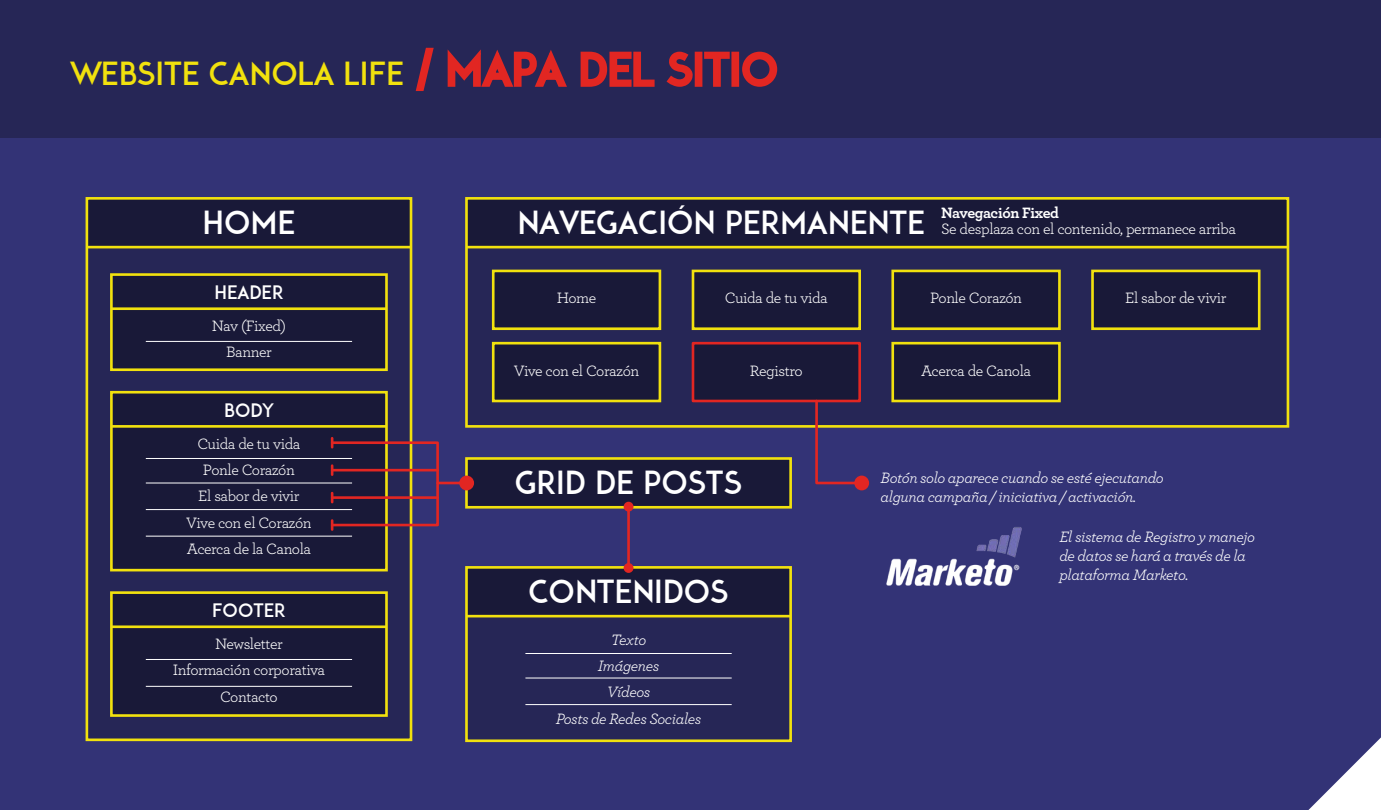
<style>
.page{position:relative;width:1381px;height:810px;background:#fff}
.page>*{position:absolute;margin:0;border:0;box-sizing:border-box;transform-origin:0 0}
.t1{font:31.5px "ADAM";color:#fff}
.t2{font:31.5px "ADAM";color:#f1e10e}
.t3{font:18.38px "ADAM";color:#fff}
.t4{font:15.75px/26.2px "Archer";letter-spacing:-.025em;color:#fff;text-align:center}
.t5{font:italic 15.75px/18.9px "Archer";letter-spacing:-.025em;color:#fff}
.t6{font:700 15.75px "Archer";letter-spacing:-.03em;color:#fff}
.s1{font-size:43.75px;color:#e22622}
</style>
<div class="page">
<div style="left:0;top:0;width:1381px;height:809px;background:#333376"></div>
<div style="left:0;top:0;width:1381px;height:138px;background:#262656"></div>
<svg style="left:1309px;top:737px;width:72px;height:72px"></svg>
<div style="left:87px;top:198px;width:324px;height:541px;background:#262656"></div>
<div style="left:87px;top:198px;width:324px;height:49px;background:#191938"></div>
<div style="left:111px;top:274px;width:275px;height:95px;background:#191938"></div>
<div style="left:86px;top:197px;width:326px;height:543px;border:3px solid #f1e10e"></div>
<div style="left:110px;top:273px;width:278px;height:98px;border:3px solid #f1e10e"></div>
<hr style="left:87px;top:246px;width:324px;height:2px;background:#f1e10e">
<div style="left:466px;top:198px;width:822px;height:228px;background:#262656"></div>
<div style="left:466px;top:198px;width:822px;height:49px;background:#191938"></div>
<div style="left:465px;top:197px;width:824px;height:230px;border:3px solid #f1e10e"></div>
<hr style="left:466px;top:246px;width:822px;height:2px;background:#f1e10e">
<hr style="left:111px;top:307px;width:275px;height:3px;background:#f1e10e">
<div style="left:466px;top:458px;width:324px;height:49px;background:#191938"></div>
<div style="left:465px;top:457px;width:327px;height:51px;border:3px solid #f1e10e"></div>
<hr style="left:146px;top:341px;width:206px;height:1px;background:#fff">
<div style="left:110px;top:591px;width:278px;height:125px;background:#191938;border:3px solid #f1e10e"></div>
<hr style="left:111px;top:625px;width:275px;height:3px;background:#f1e10e">
<hr style="left:146px;top:659px;width:206px;height:1px;background:#fff">
<hr style="left:146px;top:686px;width:206px;height:1px;background:#fff">
<div style="left:110px;top:391px;width:278px;height:180px;background:#191938;border:3px solid #f1e10e"></div>
<hr style="left:111px;top:425px;width:275px;height:2px;background:#f1e10e">
<hr style="left:146px;top:458px;width:206px;height:1px;background:#fff">
<hr style="left:146px;top:509px;width:206px;height:1px;background:#fff">
<hr style="left:146px;top:535px;width:206px;height:1px;background:#fff">
<hr style="left:146px;top:482px;width:206px;height:1px;background:#fff">
<div style="left:466px;top:567px;width:324px;height:173px;background:#262656"></div>
<div style="left:466px;top:567px;width:324px;height:49px;background:#191938"></div>
<div style="left:465px;top:566px;width:327px;height:175px;border:3px solid #f1e10e"></div>
<hr style="left:466px;top:614px;width:324px;height:3px;background:#f1e10e">
<hr style="left:525px;top:653px;width:207px;height:1px;background:#fff">
<hr style="left:525px;top:704px;width:207px;height:1px;background:#fff">
<hr style="left:525px;top:677px;width:207px;height:1px;background:#fff">
<div style="left:331px;top:441px;width:108px;height:85px;border:3px solid #e22622"></div>
<svg style="left:331px;top:438px;width:2px;height:9px"></svg>
<svg style="left:331px;top:465px;width:2px;height:9px"></svg>
<svg style="left:331px;top:493px;width:2px;height:9px"></svg>
<svg style="left:331px;top:520px;width:2px;height:9px"></svg>
<hr style="left:332px;top:468px;width:106px;height:3px;background:#e22622">
<hr style="left:332px;top:496px;width:106px;height:2px;background:#e22622">
<hr style="left:438px;top:481px;width:29px;height:3px;background:#e22622">
<div style="left:459px;top:475px;width:15px;height:15px;background:#e22622;border-radius:50%"></div>
<div style="left:492px;top:269px;width:169px;height:61px;background:#191938;border:3px solid #f1e10e"></div>
<div style="left:692px;top:269px;width:169px;height:61px;background:#191938;border:3px solid #f1e10e"></div>
<div style="left:891px;top:269px;width:169px;height:61px;background:#191938;border:3px solid #f1e10e"></div>
<div style="left:1091px;top:269px;width:169px;height:61px;background:#191938;border:3px solid #f1e10e"></div>
<div style="left:492px;top:342px;width:169px;height:60px;background:#191938;border:3px solid #f1e10e"></div>
<div style="left:692px;top:342px;width:169px;height:60px;background:#191938;border:3px solid #e22622"></div>
<div style="left:891px;top:342px;width:169px;height:60px;background:#191938;border:3px solid #f1e10e"></div>
<svg style="left:814px;top:398px;width:50px;height:87px"></svg>
<div style="left:854px;top:475px;width:15px;height:15px;background:#e22622;border-radius:50%"></div>
<svg style="left:415px;top:47px;width:19px;height:44px"></svg>
<svg style="left:447px;top:49px;width:120px;height:38px"></svg>
<svg style="left:580px;top:51px;width:75px;height:36px"></svg>
<svg style="left:666px;top:51px;width:27px;height:36px"></svg>
<div style="left:695px;top:52px;width:7px;height:35px;border:3px solid #e22622"></div>
<svg style="left:704px;top:51px;width:26px;height:36px"></svg>
<div style="left:731px;top:52px;width:8px;height:35px;border:3px solid #e22622"></div>
<svg style="left:742px;top:51px;width:36px;height:36px"></svg>
<img style="left:886px;top:527px;width:136px;height:59px">
<hr style="left:627px;top:506px;width:3px;height:62px;background:#e22622">
<div style="left:623px;top:501px;width:10px;height:10px;background:#e22622;border-radius:50%"></div>
<div style="left:623px;top:563px;width:10px;height:9px;background:#e22622;border-radius:50%"></div>
<h1 class="t2" style="left:70px;top:55px;width:709px">WEBSITE CANOLA LIFE <span class="s1">/ MAPA DEL SITIO</span></h1>
<h1 class="t1" style="left:202px;top:204px;width:94px">HOME</h1>
<p class="t3" style="left:214px;top:281px;width:70px">HEADER</p>
<p class="t4" style="left:212px;top:312px;width:75px">Nav (Fixed)<br>Banner</p>
<p class="t3" style="left:224px;top:399px;width:51px">BODY</p>
<p class="t4" style="left:186px;top:429px;width:127px">Cuida de tu vida<br>Ponle Corazón<br>El sabor de vivir<br>Vive con el Corazón<br>Acerca de la Canola</p>
<p class="t3" style="left:212px;top:599px;width:75px">FOOTER</p>
<p class="t4" style="left:173px;top:629px;width:154px">Newsletter<br>Información corporativa<br>Contacto</p>
<h1 class="t1" style="left:517px;top:204px;width:409px">NAVEGACIÓN PERMANENTE</h1>
<p class="t6" style="left:941px;top:200px;width:119px">Navegación Fixed</p>
<p class="t4" style="left:941px;top:215px;width:296px">Se desplaza con el contenido, permanece arriba</p>
<p class="t4" style="left:557px;top:284px;width:41px">Home</p>
<p class="t4" style="left:725px;top:284px;width:105px">Cuida de tu vida</p>
<p class="t4" style="left:930px;top:284px;width:93px">Ponle Corazón</p>
<p class="t4" style="left:1125px;top:284px;width:103px">El sabor de vivir</p>
<p class="t4" style="left:514px;top:356px;width:127px">Vive con el Corazón</p>
<p class="t4" style="left:750px;top:356px;width:54px">Registro</p>
<p class="t4" style="left:921px;top:356px;width:112px">Acerca de Canola</p>
<h1 class="t1" style="left:515px;top:464px;width:228px">GRID DE POSTS</h1>
<h1 class="t1" style="left:529px;top:572px;width:201px">CONTENIDOS</h1>
<p class="t5" style="left:556px;top:625px;width:147px;line-height:26.2px;text-align:center">Texto<br>Imágenes<br>Vídeos<br>Posts de Redes Sociales</p>
<p class="t5" style="left:880px;top:467px;width:285px">Botón solo aparece cuando se esté ejecutando alguna campaña / iniciativa / activación.</p>
<p class="t5" style="left:1059px;top:526px;width:197px">El sistema de Registro y manejo de datos se hará a través de la plataforma Marketo.</p>
</div>
